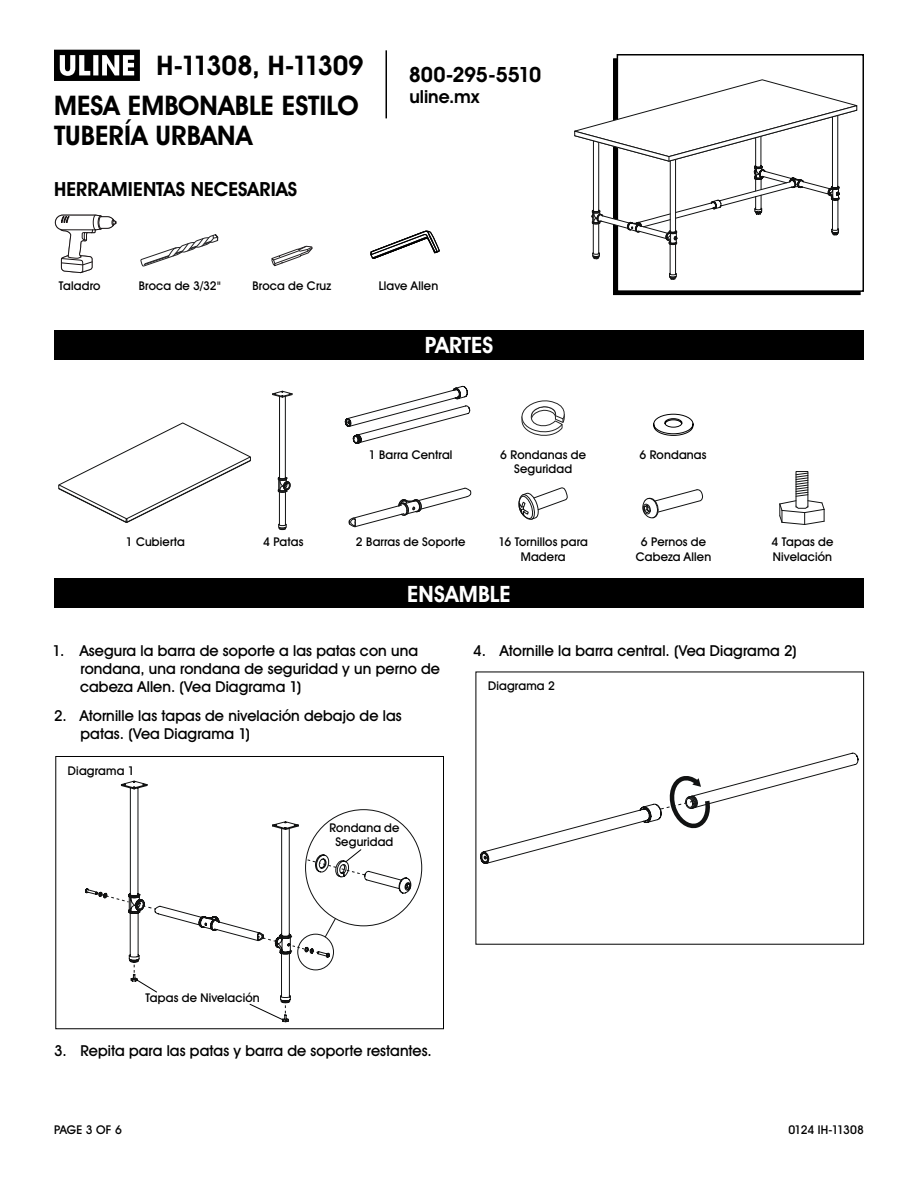
<style>
.page{position:relative;width:918px;height:1188px;background:#fff}
.page>*{position:absolute;margin:0;border:0;box-sizing:border-box;transform-origin:0 0}
.t1{font:700 27px/39.9px "Uline Two Knine";color:#000;text-align:right}
.t2{font:700 22.5px "Uline Two Knine";letter-spacing:.005em;color:#fff}
.t3{font:700 21px "Uline Two Knine";letter-spacing:-.02em;color:#000}
.t4{font:700 19.5px "Uline Two Knine";letter-spacing:.005em;color:#000}
.t5{font:700 18px "Uline Two Knine";color:#000}
.t6{font:15px/18px "Uline Two Knine";letter-spacing:.005em;color:#000}
.t7{font:12px/14.4px "Uline Two Knine";letter-spacing:.015em;color:#000;text-align:center}
.t8{font:12px "Uline Two Knine";letter-spacing:-.03em;color:#000}
</style>
<div class="page">
<svg style="left:54px;top:50px;width:86px;height:31px"></svg>
<hr style="left:386px;top:50px;width:1px;height:68px;background:#000">
<div style="left:617px;top:54px;width:247px;height:238px;border:2px solid #000"></div>
<div style="left:54px;top:330px;width:810px;height:30px;background:#000"></div>
<div style="left:54px;top:578px;width:810px;height:30px;background:#000"></div>
<svg style="left:480px;top:752px;width:379px;height:112px"></svg>
<svg style="left:141px;top:234px;width:77px;height:33px"></svg>
<svg style="left:345px;top:386px;width:126px;height:58px"></svg>
<svg style="left:642px;top:489px;width:61px;height:30px"></svg>
<svg style="left:348px;top:487px;width:124px;height:41px"></svg>
<svg style="left:272px;top:390px;width:21px;height:8px"></svg>
<svg style="left:277px;top:477px;width:14px;height:16px"></svg>
<hr style="left:279px;top:492px;width:1px;height:33px;background:#111212">
<hr style="left:285px;top:492px;width:1px;height:33px;background:#111212">
<svg style="left:278px;top:523px;width:9px;height:7px"></svg>
<hr style="left:285px;top:396px;width:1px;height:82px;background:#111212">
<hr style="left:279px;top:396px;width:1px;height:82px;background:#111212">
<svg style="left:518px;top:487px;width:50px;height:33px"></svg>
<svg style="left:58px;top:422px;width:193px;height:101px"></svg>
<svg style="left:521px;top:400px;width:44px;height:36px"></svg>
<svg style="left:653px;top:413px;width:41px;height:23px"></svg>
<svg style="left:55px;top:215px;width:61px;height:58px"></svg>
<svg style="left:271px;top:246px;width:42px;height:21px"></svg>
<svg style="left:371px;top:230px;width:69px;height:29px"></svg>
<div style="left:796px;top:471px;width:12px;height:36px;border:1px solid #111212"></div>
<svg style="left:779px;top:472px;width:46px;height:53px"></svg>
<hr style="left:675px;top:244px;width:1px;height:30px;background:#111212">
<hr style="left:670px;top:244px;width:1px;height:30px;background:#111212">
<svg style="left:669px;top:269px;width:8px;height:11px"></svg>
<svg style="left:574px;top:79px;width:284px;height:181px"></svg>
<svg style="left:85px;top:780px;width:245px;height:243px"></svg>
<svg style="left:289px;top:945px;width:29px;height:8px"></svg>
<svg style="left:259px;top:936px;width:16px;height:5px"></svg>
<svg style="left:138px;top:904px;width:18px;height:6px"></svg>
<svg style="left:97px;top:893px;width:32px;height:9px"></svg>
<svg style="left:134px;top:961px;width:1px;height:12px"></svg>
<div style="left:297px;top:934px;width:37px;height:36px;border:1px solid #111212;border-radius:50%"></div>
<svg style="left:325px;top:918px;width:11px;height:20px"></svg>
<div style="left:55px;top:756px;width:389px;height:273px;border:1px solid #000"></div>
<svg style="left:305px;top:849px;width:107px;height:45px"></svg>
<svg style="left:249px;top:1002px;width:37px;height:19px"></svg>
<svg style="left:136px;top:979px;width:22px;height:14px"></svg>
<h1 class="t1" style="left:54px;top:45px;width:311px">H-11308, H-11309<br>MESA EMBONABLE ESTILO</h1>
<h1 class="t1" style="left:54px;top:115px;width:200px">TUBERÍA URBANA</h1>
<h3 class="t4" style="left:54px;top:177px;width:245px">HERRAMIENTAS NECESARIAS</h3>
<h3 class="t3" style="left:409px;top:62px;width:134px">800-295-5510</h3>
<p class="t5" style="left:409px;top:86px;width:71px">uline.mx</p>
<p class="t7" style="left:59px;top:278px;width:43px">Taladro</p>
<p class="t7" style="left:139px;top:278px;width:83px">Broca de 3/32"</p>
<p class="t7" style="left:253px;top:278px;width:80px">Broca de Cruz</p>
<p class="t7" style="left:379px;top:278px;width:61px">Llave Allen</p>
<h2 class="t2" style="left:425px;top:332px;width:70px">PARTES</h2>
<p class="t7" style="left:369px;top:447px;width:85px">1 Barra Central</p>
<p class="t7" style="left:126px;top:535px;width:61px">1 Cubierta</p>
<p class="t7" style="left:263px;top:535px;width:42px">4 Patas</p>
<p class="t7" style="left:356px;top:535px;width:111px">2 Barras de Soporte</p>
<p class="t7" style="left:500px;top:447px;width:87px">6 Rondanas de<br>Seguridad</p>
<p class="t7" style="left:498px;top:535px;width:91px">16 Tornillos para<br>Madera</p>
<h2 class="t2" style="left:407px;top:580px;width:105px">ENSAMBLE</h2>
<p class="t7" style="left:640px;top:447px;width:69px">6 Rondanas</p>
<p class="t7" style="left:636px;top:535px;width:77px">6 Pernos de<br>Cabeza Allen</p>
<p class="t7" style="left:772px;top:535px;width:63px;text-align:left">4 Tapas de<br>Nivelación</p>
<p class="t6" style="left:80px;top:641px;width:361px;text-indent:-28px">1. Asegura la barra de soporte a las patas con una rondana, una rondana de seguridad y un perno de cabeza Allen. (Vea Diagrama 1)</p>
<p class="t6" style="left:81px;top:706px;width:323px;text-indent:-26px">2. Atornille las tapas de nivelación debajo de las patas. (Vea Diagrama 1)</p>
<p class="t7" style="left:68px;top:763px;width:68px">Diagrama 1</p>
<p class="t7" style="left:329px;top:820px;width:72px">Rondana de<br>Seguridad</p>
<p class="t6" style="left:473px;top:641px;width:325px">4. Atornille la barra central. (Vea Diagrama 2)</p>
<p class="t7" style="left:488px;top:679px;width:68px">Diagrama 2</p>
<p class="t7" style="left:146px;top:990px;width:116px">Tapas de Nivelación</p>
<p class="t6" style="left:54px;top:1041px;width:379px">3. Repita para las patas y barra de soporte restantes.</p>
<p class="t7" style="left:54px;top:1122px;width:69px">PAGE 3 OF 6</p>
<p class="t8" style="left:788px;top:1122px;width:77px">0124 IH-11308</p>
</div>
